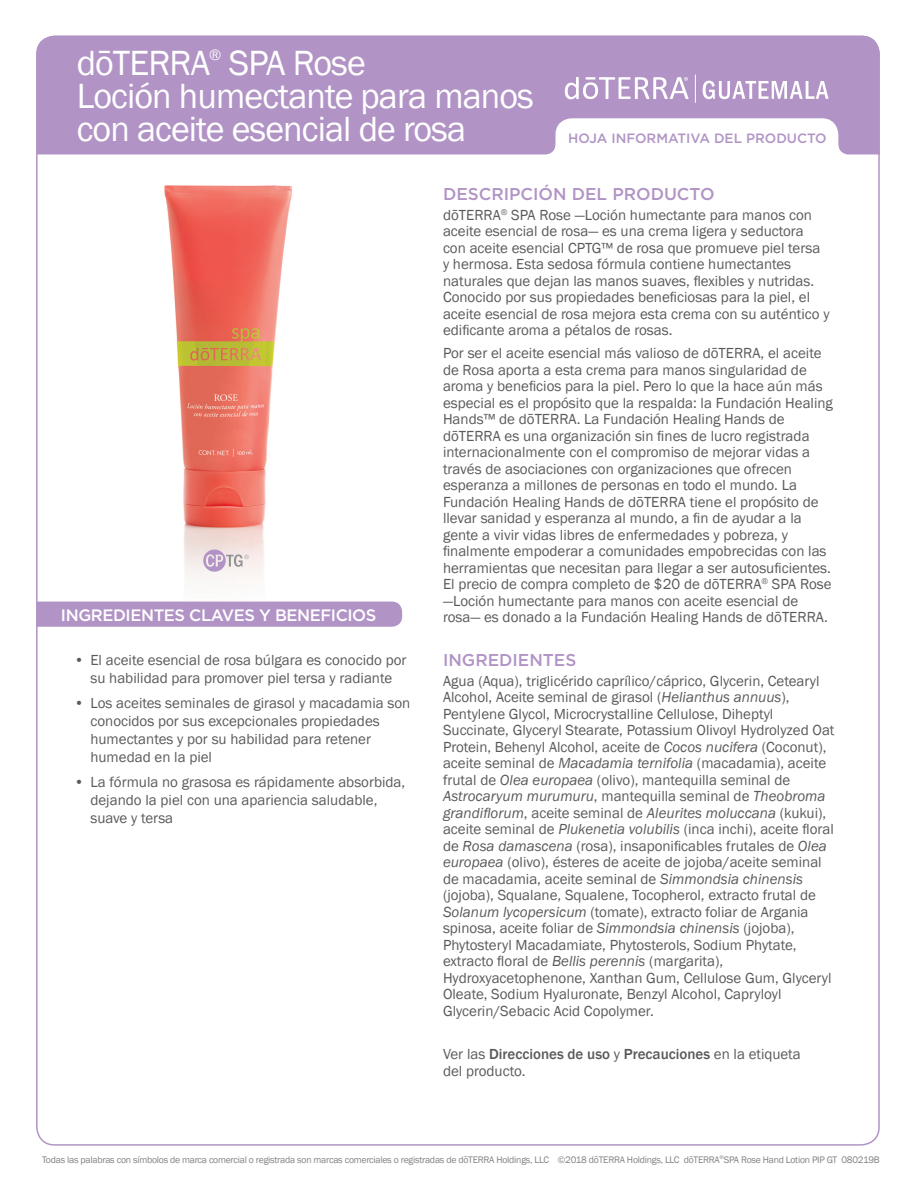
<style>
.page{position:relative;width:918px;height:1188px;background:#fff}
.page>*{position:absolute;margin:0;border:0;box-sizing:border-box;transform-origin:0 0}
.Main_H1_SP_3-line{font:36px "Franklin Gothic";letter-spacing:-.025em;color:#fff}
.t1{font:500 17.1px "Gotham";color:#b194c5}
.t2{font:500 16.5px "Gotham";letter-spacing:-.025em;color:#fff}
.Main_H1_SP_3-line-2{font:15.75px "Franklin Gothic";color:#fff}
.Body_SP{font:15px/16.5px "Franklin Gothic";color:#5a5a5d}
.Ver_las_Direcciones{font:15px/16.5px "Franklin Gothic";color:#5a5a5d}
.Purple_Headers_SP{font:500 13.5px "Gotham";color:#b194c5}
.t3{font:9.75px "Franklin Gothic";letter-spacing:-.025em;color:#808285}
.s1{font-style:italic}
.s2{font-weight:500}
</style>
<div class="page">
<svg style="left:37px;top:36px;width:843px;height:118px;background:#b99fcb"></svg>
<svg style="left:703px;top:81px;width:126px;height:18px"></svg>
<svg style="left:565px;top:77px;width:124px;height:22px"></svg>
<svg style="left:695px;top:75px;width:1px;height:28px"></svg>
<img style="left:97px;top:185px;width:252px;height:417px">
<svg style="left:203px;top:550px;width:46px;height:22px"></svg>
<div style="left:36px;top:602px;width:366px;height:25px;background:#b194c5"></div>
<p class="Main_H1_SP_3-line" style="left:77px;top:41px;width:135px">dōTERRA</p>
<p class="Main_H1_SP_3-line-2" style="left:209px;top:45px;width:14px">®</p>
<p class="Main_H1_SP_3-line" style="left:229px;top:41px;width:138px">SPA Rose</p>
<p class="Main_H1_SP_3-line" style="left:77px;top:74px;width:459px">Loción humectante para manos</p>
<p class="Main_H1_SP_3-line" style="left:77px;top:107px;width:391px">con aceite esencial de rosa</p>
<p class="Purple_Headers_SP" style="left:568px;top:130px;width:260px">HOJA INFORMATIVA DEL PRODUCTO</p>
<p class="t2" style="left:61px;top:604px;width:317px">INGREDIENTES CLAVES Y BENEFICIOS</p>
<p class="Body_SP" style="left:74px;top:652px;width:334px;line-height:18px;text-align:center">• El aceite esencial de rosa búlgara es conocido por su habilidad para promover piel tersa y radiante</p>
<p class="Body_SP" style="left:90px;top:694px;width:321px;line-height:18px;text-indent:-16px">• Los aceites seminales de girasol y macadamia son conocidos por sus excepcionales propiedades humectantes y por su habilidad para retener humedad en la piel</p>
<p class="Body_SP" style="left:90px;top:773px;width:316px;line-height:18px;text-indent:-16px">• La fórmula no grasosa es rápidamente absorbida, dejando la piel con una apariencia saludable, suave y tersa</p>
<p class="t1" style="left:443px;top:182px;width:273px">DESCRIPCIÓN DEL PRODUCTO</p>
<p class="Body_SP" style="left:443px;top:207px;width:371px">dōTERRA<sup>®</sup> SPA Rose ―Loción humectante para manos con aceite esencial de rosa― es una crema ligera y seductora</p>
<p class="Body_SP" style="left:443px;top:240px;width:379px">con aceite esencial CPTG™ de rosa que promueve piel tersa</p>
<p class="Body_SP" style="left:443px;top:256px;width:388px">y hermosa. Esta sedosa fórmula contiene humectantes naturales que dejan las manos suaves, flexibles y nutridas.<br>Conocido por sus propiedades beneficiosas para la piel, el aceite esencial de rosa mejora esta crema con su auténtico y edificante aroma a pétalos de rosas.</p>
<p class="Body_SP" style="left:443px;top:345px;width:391px">Por ser el aceite esencial más valioso de dōTERRA, el aceite de Rosa aporta a esta crema para manos singularidad de aroma y beneficios para la piel. Pero lo que la hace aún más especial es el propósito que la respalda: la Fundación Healing Hands™ de dōTERRA. La Fundación Healing Hands de dōTERRA es una organización sin fines de lucro registrada internacionalmente con el compromiso de mejorar vidas a través de asociaciones con organizaciones que ofrecen esperanza a millones de personas en todo el mundo. La Fundación Healing Hands de dōTERRA tiene el propósito de llevar sanidad y esperanza al mundo, a fin de ayudar a la gente a vivir vidas libres de enfermedades y pobreza, y finalmente empoderar a comunidades empobrecidas con las herramientas que necesitan para llegar a ser autosuficientes.<br>El precio de compra completo de $20 de dōTERRA<sup>®</sup> SPA Rose ―Loción humectante para manos con aceite esencial de rosa― es donado a la Fundación Healing Hands de dōTERRA.</p>
<p class="t1" style="left:443px;top:649px;width:135px">INGREDIENTES</p>
<p class="Body_SP" style="left:443px;top:673px;width:393px">Agua (Aqua), triglicérido caprílico/cáprico, Glycerin, Cetearyl Alcohol, Aceite seminal de girasol (<span class="s1">Helianthus annuus</span>), Pentylene Glycol, Microcrystalline Cellulose, Diheptyl Succinate, Glyceryl Stearate, Potassium Olivoyl Hydrolyzed Oat Protein, Behenyl Alcohol, aceite de <span class="s1">Cocos nucifera</span> (Coconut), aceite seminal de <span class="s1">Macadamia ternifolia</span> (macadamia), aceite frutal de <span class="s1">Olea europaea</span> (olivo), mantequilla seminal de <span class="s1">Astrocaryum murumuru</span>, mantequilla seminal de <span class="s1">Theobroma grandiflorum</span>, aceite seminal de <span class="s1">Aleurites moluccana</span> (kukui), aceite seminal de <span class="s1">Plukenetia volubilis</span> (inca inchi), aceite floral de <span class="s1">Rosa damascena</span> (rosa), insaponificables frutales de <span class="s1">Olea europaea</span> (olivo), ésteres de aceite de jojoba/aceite seminal de macadamia, aceite seminal de <span class="s1">Simmondsia chinensis </span>(jojoba), Squalane, Squalene, Tocopherol, extracto frutal de <span class="s1">Solanum lycopersicum</span> (tomate), extracto foliar de Argania spinosa, aceite foliar de <span class="s1">Simmondsia chinensis</span> (jojoba), Phytosteryl Macadamiate, Phytosterols, Sodium Phytate, extracto floral de <span class="s1">Bellis perennis</span> (margarita), Hydroxyacetophenone, Xanthan Gum, Cellulose Gum, Glyceryl Oleate, Sodium Hyaluronate, Benzyl Alcohol, Capryloyl Glycerin/Sebacic Acid Copolymer.</p>
<p class="Ver_las_Direcciones" style="left:443px;top:1046px;width:359px">Ver las <span class="s2">Direcciones de uso</span> y <span class="s2">Precauciones</span> en la etiqueta del producto.</p>
<p class="t3" style="left:42px;top:1153px;width:508px">Todas las palabras con símbolos de marca comercial o registrada son marcas comerciales o registradas de dōTERRA Holdings, LLC</p>
<p class="t3" style="left:558px;top:1153px;width:323px">©2018 dōTERRA Holdings, LLC dōTERRA<sup>®</sup>SPA Rose Hand Lotion PIP GT 080219B</p>
</div>
